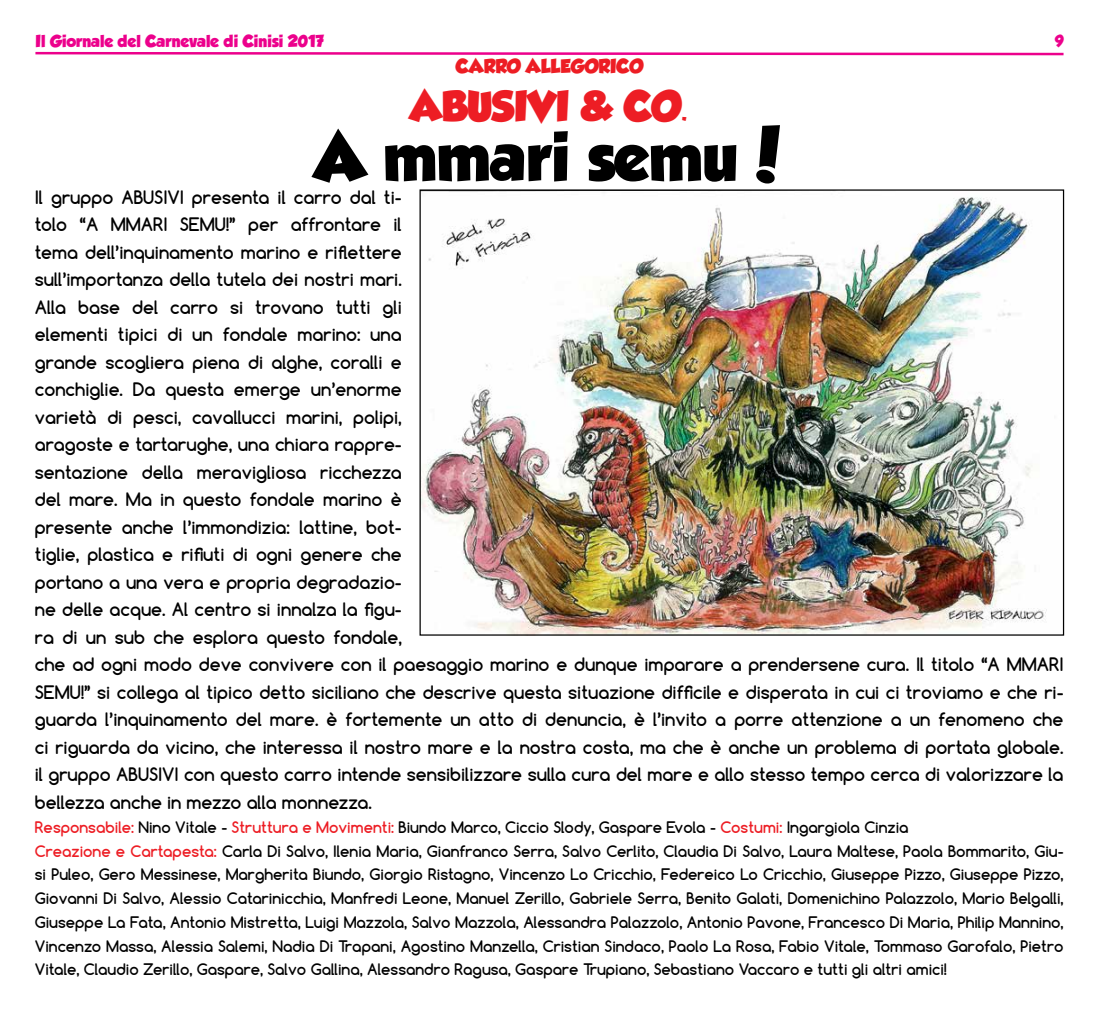
<style>
.page{position:relative;width:1099px;height:1028px;background:#fff}
.page>*{position:absolute;margin:0;border:0;box-sizing:border-box;transform-origin:0 0}
.t1{font:60px "GROBOLD";color:#000}
.t2{font:37.5px "GROBOLD";color:#ed1d24}
.t3{font:700 17.5px/27.5px "Comfortaa";color:#000}
.t4{font:17.5px "GROBOLD";color:#ed1d24}
.t5{font:700 15px/23.8px "Comfortaa";color:#000}
.t6{font:15px "GROBOLD";color:#ec008c}
.s1{color:#ed1d24}
</style>
<div class="page">
<svg style="left:35px;top:51px;width:1029px;height:5px"></svg>
<img style="left:421px;top:191px;width:626px;height:442px">
<p class="t6" style="left:35px;top:33px;width:290px">Il Giornale del Carnevale di Cinisi 2017</p>
<p class="t6" style="left:1054px;top:33px;width:10px">9</p>
<p class="t4" style="left:456px;top:55px;width:189px">CARRO ALLEGORICO</p>
<h2 class="t2" style="left:410px;top:84px;width:281px">ABUSIVI &amp; CO.</h2>
<h1 class="t1" style="left:314px;top:121px;width:471px">A mmari semu!</h1>
<p class="t3" style="left:35px;top:183px;width:1030px">Il gruppo ABUSIVI presenta il carro dal ti-<br>tolo “A MMARI SEMU!” per affrontare il<br>tema dell’inquinamento marino e riflettere<br>sull’importanza della tutela dei nostri mari.<br>Alla base del carro si trovano tutti gli<br>elementi tipici di un fondale marino: una<br>grande scogliera piena di alghe, coralli e<br>conchiglie. Da questa emerge un’enorme<br>varietà di pesci, cavallucci marini, polipi,<br>aragoste e tartarughe, una chiara rappre-<br>sentazione della meravigliosa ricchezza<br>del mare. Ma in questo fondale marino è<br>presente anche l’immondizia: lattine, bot-<br>tiglie, plastica e rifiuti di ogni genere che<br>portano a una vera e propria degradazio-<br>ne delle acque. Al centro si innalza la figu-<br>ra di un sub che esplora questo fondale,<br>che ad ogni modo deve convivere con il paesaggio marino e dunque imparare a prendersene cura. Il titolo “A MMARI SEMU!” si collega al tipico detto siciliano che descrive questa situazione difficile e disperata in cui ci troviamo e che ri&shy;guarda l’inquinamento del mare. è fortemente un atto di denuncia, è l’invito a porre attenzione a un fenomeno che ci riguarda da vicino, che interessa il nostro mare e la nostra costa, ma che è anche un problema di portata globale. il gruppo ABUSIVI con questo carro intende sensibilizzare sulla cura del mare e allo stesso tempo cerca di valorizzare la bellezza anche in mezzo alla monnezza.</p>
<p class="t5" style="left:35px;top:815px;width:1030px"><span class="s1">Responsabile:</span> Nino Vitale - <span class="s1">Struttura e Movimenti:</span> Biundo Marco, Ciccio Slody, Gaspare Evola - <span class="s1">Costumi:</span> Ingargiola Cinzia<br><span class="s1">Creazione e Cartapesta:</span> Carla Di Salvo, Ilenia Maria, Gianfranco Serra, Salvo Cerlito, Claudia Di Salvo, Laura Maltese, Paola Bommarito, Giu&shy;si Puleo, Gero Messinese, Margherita Biundo, Giorgio Ristagno, Vincenzo Lo Cricchio, Federeico Lo Cricchio, Giuseppe Pizzo, Giuseppe Pizzo, Giovanni Di Salvo, Alessio Catarinicchia, Manfredi Leone, Manuel Zerillo, Gabriele Serra, Benito Galati, Domenichino Palazzolo, Mario Belgalli, Giuseppe La Fata, Antonio Mistretta, Luigi Mazzola, Salvo Mazzola, Alessandra Palazzolo, Antonio Pavone, Francesco Di Maria, Philip Mannino, Vincenzo Massa, Alessia Salemi, Nadia Di Trapani, Agostino Manzella, Cristian Sindaco, Paolo La Rosa, Fabio Vitale, Tommaso Garofalo, Pietro Vitale, Claudio Zerillo, Gaspare, Salvo Gallina, Alessandro Ragusa, Gaspare Trupiano, Sebastiano Vaccaro e tutti gli altri amici!</p>
</div>
